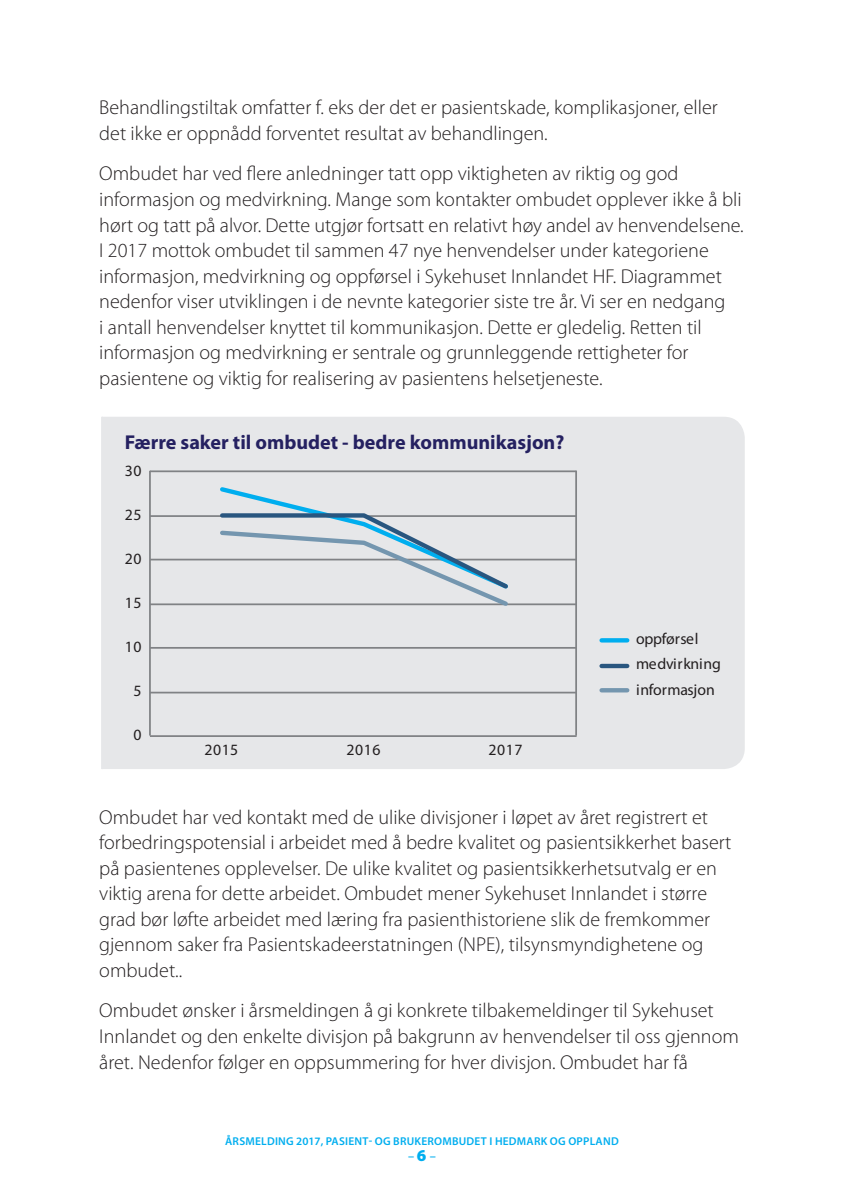
<style>
.page{position:relative;width:844px;height:1191px;background:#fff}
.page>*{position:absolute;margin:0;border:0;box-sizing:border-box;transform-origin:0 0}
.t1{font:300 20.12px/25.6px "Myriad Pro";color:#231f20}
.t2{font:700 20.12px "Myriad Pro";color:#252161}
.t3{font:15.75px/25.6px "Myriad Pro";letter-spacing:-.01em;color:#231f20}
.t4{font:15.75px "Myriad Pro";letter-spacing:.03em;color:#231f20}
.t5{font:600 12.25px "Myriad Pro";color:#00aeef}
.t6{font:600 11.38px "Myriad Pro";letter-spacing:.02em;color:#00aeef}
.s1{font-weight:900;font-size:16.62px}
</style>
<div class="page">
<div style="left:101px;top:417px;width:643px;height:352px;background:#e6e7e9"></div>
<hr style="left:150px;top:691px;width:426px;height:2px;background:#808285">
<hr style="left:150px;top:647px;width:426px;height:1px;background:#808285">
<hr style="left:150px;top:603px;width:426px;height:2px;background:#808285">
<hr style="left:150px;top:559px;width:426px;height:1px;background:#808285">
<hr style="left:150px;top:515px;width:426px;height:2px;background:#808285">
<hr style="left:150px;top:470px;width:426px;height:2px;background:#808285">
<hr style="left:149px;top:471px;width:2px;height:264px;background:#808285">
<hr style="left:575px;top:471px;width:2px;height:264px;background:#808285">
<hr style="left:150px;top:735px;width:426px;height:2px;background:#808285">
<svg style="left:217px;top:484px;width:294px;height:125px;background:#d1d9df"></svg>
<svg style="left:601px;top:638px;width:26px;height:4px"></svg>
<hr style="left:601px;top:664px;width:26px;height:4px;background:#29567f">
<hr style="left:601px;top:688px;width:26px;height:4px;background:#7496af">
<p class="t1" style="left:99px;top:95px;width:620px">Behandlingstiltak omfatter f. eks der det er pasientskade, komplikasjoner, eller det ikke er oppnådd forventet resultat av behandlingen.</p>
<p class="t1" style="left:99px;top:161px;width:645px">Ombudet har ved flere anledninger tatt opp viktigheten av riktig og god informasjon og medvirkning. Mange som kontakter ombudet opplever ikke å bli hørt og tatt på alvor. Dette utgjør fortsatt en relativt høy andel av henvendelsene.<br>I 2017 mottok ombudet til sammen 47 nye henvendelser under kategoriene informasjon, medvirkning og oppførsel i Sykehuset Innlandet HF. Diagrammet nedenfor viser utviklingen i de nevnte kategorier siste tre år. Vi ser en nedgang<br>i antall henvendelser knyttet til kommunikasjon. Dette er gledelig. Retten til informasjon og medvirkning er sentrale og grunnleggende rettigheter for pasientene og viktig for realisering av pasientens helsetjeneste.</p>
<p class="t2" style="left:125px;top:429px;width:441px">Færre saker til ombudet - bedre kommunikasjon?</p>
<p class="t4" style="left:125px;top:461px;width:18px">30</p>
<p class="t4" style="left:125px;top:505px;width:18px">25</p>
<p class="t4" style="left:125px;top:549px;width:18px">20</p>
<p class="t4" style="left:125px;top:593px;width:18px">15</p>
<p class="t4" style="left:125px;top:637px;width:18px">10</p>
<p class="t4" style="left:133px;top:681px;width:10px">5</p>
<p class="t4" style="left:133px;top:725px;width:10px">0</p>
<p class="t4" style="left:204px;top:740px;width:35px">2015</p>
<p class="t4" style="left:346px;top:740px;width:35px">2016</p>
<p class="t4" style="left:488px;top:740px;width:35px">2017</p>
<p class="t3" style="left:636px;top:625px;width:86px">oppførsel medvirkning informasjon</p>
<p class="t1" style="left:99px;top:804px;width:633px">Ombudet har ved kontakt med de ulike divisjoner i løpet av året registrert et forbedringspotensial i arbeidet med å bedre kvalitet og pasientsikkerhet basert på pasientenes opplevelser. De ulike kvalitet og pasientsikkerhetsutvalg er en viktig arena for dette arbeidet. Ombudet mener Sykehuset Innlandet i større grad bør løfte arbeidet med læring fra pasienthistoriene slik de fremkommer gjennom saker fra Pasientskadeerstatningen (NPE), tilsynsmyndighetene og ombudet..</p>
<p class="t1" style="left:99px;top:998px;width:641px">Ombudet ønsker i årsmeldingen å gi konkrete tilbakemeldinger til Sykehuset<br>Innlandet og den enkelte divisjon på bakgrunn av henvendelser til oss gjennom året. Nedenfor følger en oppsummering for hver divisjon. Ombudet har få</p>
<p class="t6" style="left:225px;top:1134px;width:395px">ÅRSMELDING 2017, PASIENT- OG BRUKEROMBUDET I HEDMARK OG OPPLAND</p>
<p class="t5" style="left:408px;top:1149px;width:29px">– <span class="s1">6</span> –</p>
</div>
